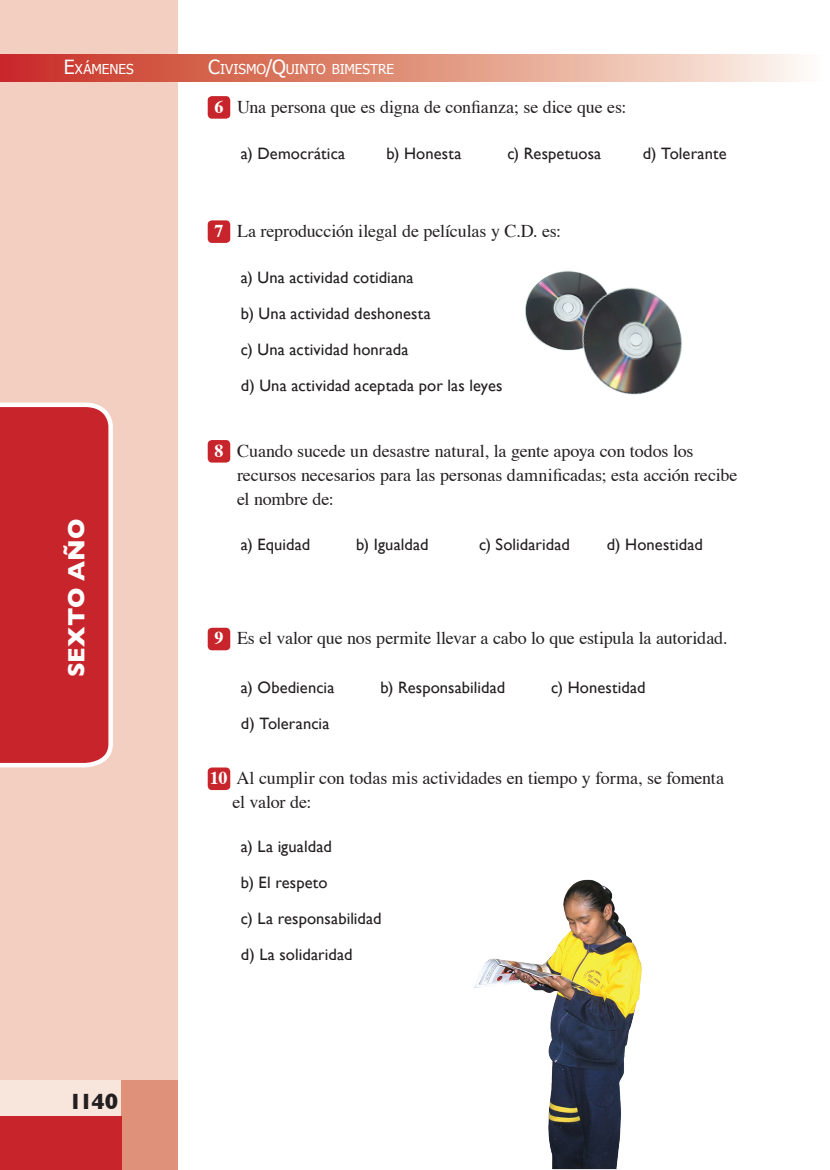
<style>
.page{position:relative;width:830px;height:1170px;background:#fff}
.page>*{position:absolute;margin:0;border:0;box-sizing:border-box;transform-origin:0 0}
.t1{font:700 24px "Gill Sans";color:#fff}
.t2{font:700 22.5px "Gill Sans";color:#231f20}
.t3{font:18px/24px "Times";letter-spacing:-.01em;color:#231f20}
.t4{font:16.5px/36px "Gill Sans";letter-spacing:.005em;color:#231f20}
.t5{font:13.65px "Tahoma";letter-spacing:-.01em;color:#fff}
.s1{font-size:19.5px}
.s2{font-weight:700;color:#fff}
</style>
<div class="page">
<div style="left:0;top:0;width:178px;height:1080px;background:#f2cfc0"></div>
<svg style="left:0;top:54px;width:801px;height:27px;background:#e08f7e"></svg>
<div style="left:0;top:1080px;width:121px;height:36px;background:#f8e5dc"></div>
<div style="left:121px;top:1080px;width:57px;height:89px;background:#e09179"></div>
<div style="left:0;top:1116px;width:121px;height:53px;background:#c8242b"></div>
<svg style="left:0;top:402px;width:113px;height:366px;background:#cb3339"></svg>
<div style="left:207px;top:96px;width:23px;height:23px;background:#c8242b;border-radius:4px"></div>
<div style="left:207px;top:220px;width:23px;height:23px;background:#c8242b;border-radius:4px"></div>
<div style="left:207px;top:440px;width:23px;height:22px;background:#c8242b;border-radius:4px"></div>
<div style="left:207px;top:627px;width:23px;height:23px;background:#c8242b;border-radius:4px"></div>
<div style="left:207px;top:767px;width:23px;height:23px;background:#c8242b;border-radius:4px"></div>
<img style="left:473px;top:879px;width:169px;height:290px">
<img style="left:525px;top:271px;width:64px;height:80px">
<img style="left:567px;top:276px;width:115px;height:119px">
<p class="t5" style="left:64px;top:60px;width:71px"><span class="s1">E</span>XÁMENES</p>
<h1 class="t1" style="left:62px;top:677px;width:160px;rotate:-90deg">sexto año</h1>
<p class="t2" style="left:69px;top:1088px;width:51px">1140</p>
<p class="t5" style="left:208px;top:60px;width:186px"><span class="s1">C</span>IVISMO<span class="s1">/Q</span>UINTO BIMESTRE</p>
<p class="t3" style="left:214px;top:96px;width:413px"><span class="s2">6</span> Una persona que es digna de confianza; se dice que es:</p>
<p class="t4" style="left:241px;top:135px;width:106px">a) Democrática</p>
<p class="t4" style="left:386px;top:135px;width:76px">b) Honesta</p>
<p class="t4" style="left:507px;top:135px;width:95px">c) Respetuosa</p>
<p class="t4" style="left:642px;top:135px;width:85px">d) Tolerante</p>
<p class="t3" style="left:214px;top:220px;width:348px"><span class="s2">7</span> La reproducción ilegal de películas y C.D. es:</p>
<p class="t4" style="left:241px;top:259px;width:263px">a) Una actividad cotidiana<br>b) Una actividad deshonesta<br>c) Una actividad honrada<br>d) Una actividad aceptada por las leyes</p>
<p class="t3" style="left:237px;top:439px;width:502px;text-indent:-22px"><span class="s2">8</span> Cuando sucede un desastre natural, la gente apoya con todos los recursos necesarios para las personas damnificadas; esta acción recibe el nombre de:</p>
<p class="t4" style="left:241px;top:526px;width:71px">a) Equidad</p>
<p class="t4" style="left:356px;top:526px;width:74px">b) Igualdad</p>
<p class="t4" style="left:479px;top:526px;width:92px">c) Solidaridad</p>
<p class="t4" style="left:606px;top:526px;width:98px">d) Honestidad</p>
<p class="t3" style="left:214px;top:627px;width:514px"><span class="s2">9</span> Es el valor que nos permite llevar a cabo lo que estipula la autoridad.</p>
<p class="t4" style="left:241px;top:669px;width:95px">a) Obediencia</p>
<p class="t4" style="left:380px;top:669px;width:126px">b) Responsabilidad</p>
<p class="t4" style="left:551px;top:669px;width:96px">c) Honestidad</p>
<p class="t4" style="left:241px;top:705px;width:90px">d) Tolerancia</p>
<p class="t3" style="left:232px;top:767px;width:493px;text-indent:-22px"><span class="s2">10</span> Al cumplir con todas mis actividades en tiempo y forma, se fomenta el valor de:</p>
<p class="t4" style="left:241px;top:828px;width:142px">a) La igualdad<br>b) El respeto<br>c) La responsabilidad d) La solidaridad</p>
</div>
